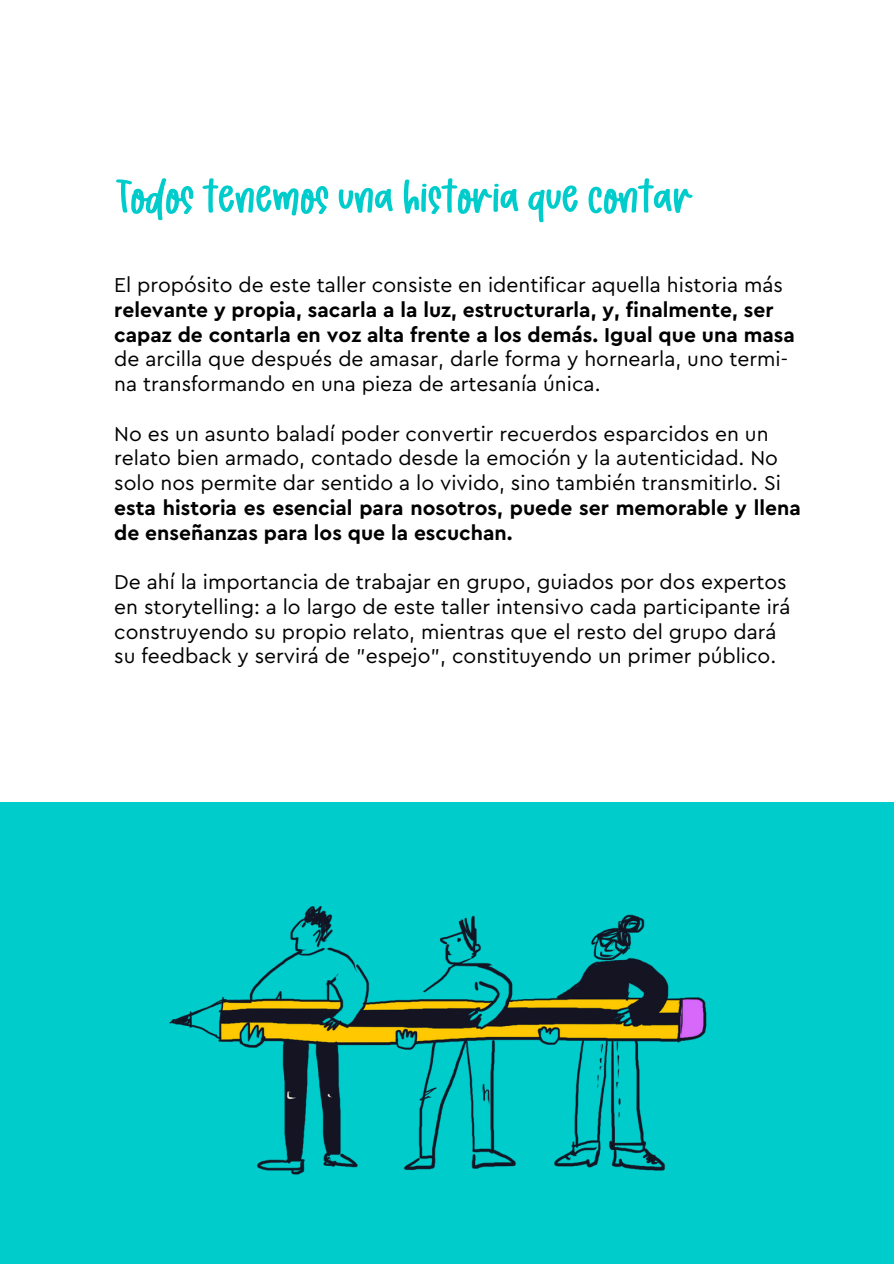
<style>
.page{position:relative;width:894px;height:1264px;background:#fff}
.page>*{position:absolute;margin:0;border:0;box-sizing:border-box;transform-origin:0 0}
.t1{font:55.5px "Hey Felix";letter-spacing:-.03em;color:#0cc}
.t2{font:21px/24.8px "Cera Pro";color:#000}
.t3{font:700 21px/24.8px "Cera Pro";color:#000}
</style>
<div class="page">
<div style="left:0;top:802px;width:892px;height:461px;background:#0cc"></div>
<img style="left:169px;top:906px;width:538px;height:269px">
<h1 class="t1" style="left:116px;top:172px;width:579px">Todos tenemos una historia que contar</h1>
<p class="t2" style="left:114px;top:273px;width:670px">El propósito de este taller consiste en identificar aquella historia más</p>
<p class="t3" style="left:114px;top:298px;width:682px">relevante y propia, sacarla a la luz, estructurarla, y, finalmente, ser capaz de contarla en voz alta frente a los demás. Igual que una masa</p>
<p class="t2" style="left:114px;top:347px;width:675px">de arcilla que después de amasar, darle forma y hornearla, uno termi&shy;na transformando en una pieza de artesanía única.</p>
<p class="t2" style="left:114px;top:422px;width:668px">No es un asunto baladí poder convertir recuerdos esparcidos en un relato bien armado, contado desde la emoción y la autenticidad. No solo nos permite dar sentido a lo vivido, sino también transmitirlo. Si</p>
<p class="t3" style="left:114px;top:496px;width:688px">esta historia es esencial para nosotros, puede ser memorable y llena de enseñanzas para los que la escuchan.</p>
<p class="t2" style="left:114px;top:570px;width:677px">De ahí la importancia de trabajar en grupo, guiados por dos expertos en storytelling: a lo largo de este taller intensivo cada participante irá construyendo su propio relato, mientras que el resto del grupo dará su feedback y servirá de "espejo", constituyendo un primer público.</p>
</div>
